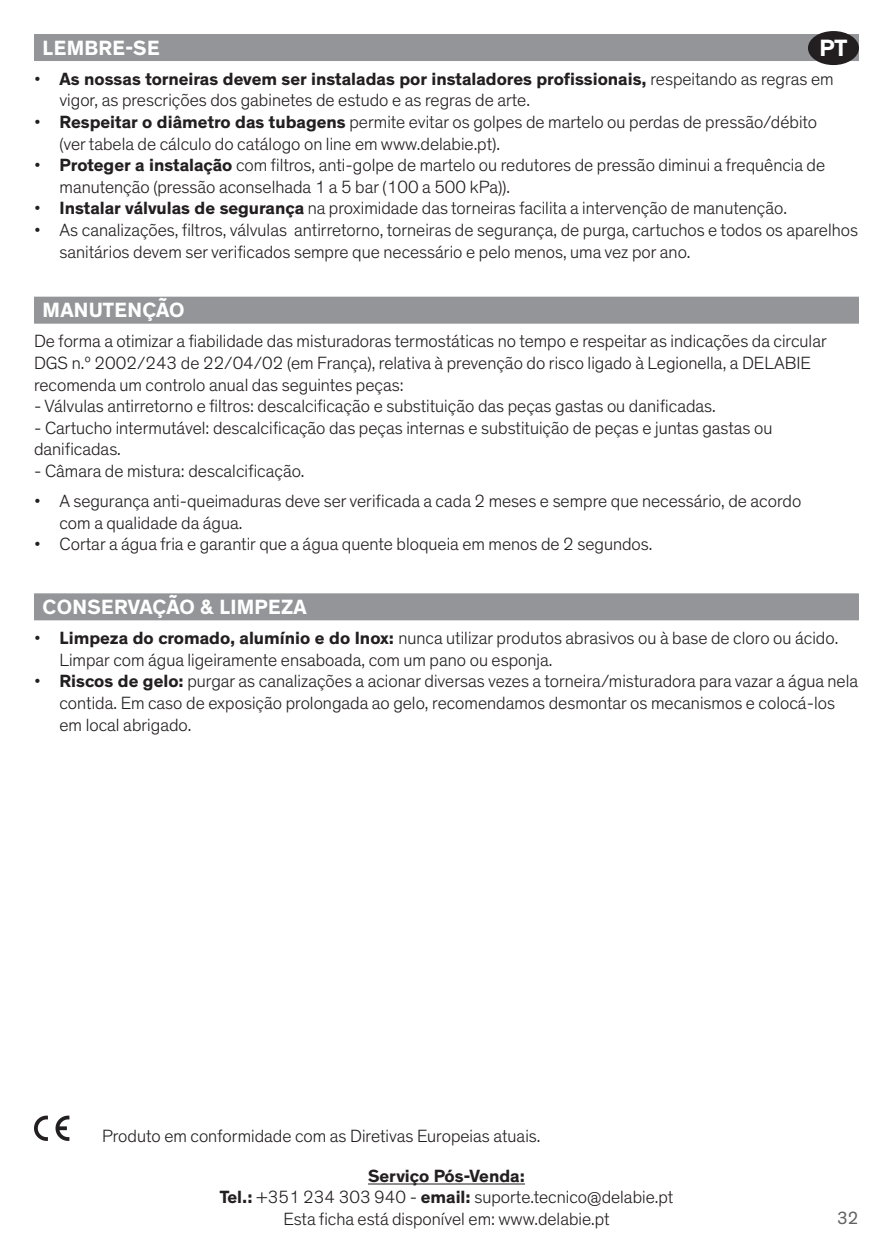
<style>
.page{position:relative;width:893px;height:1259px;background:#fff}
.page>*{position:absolute;margin:0;border:0;box-sizing:border-box;transform-origin:0 0}
.t1{font:700 24px "Theinhardt";color:#fff}
.t2{font:700 21px "Theinhardt";letter-spacing:.015em;color:#fff}
.t3{font:300 18px/21.6px "Theinhardt";color:#231f20}
.t4{font:18px "Theinhardt";color:#636366}
.s1{font-weight:700}
</style>
<div class="page">
<div style="left:34px;top:34px;width:825px;height:27px;background:#939598"></div>
<div style="left:34px;top:593px;width:825px;height:27px;background:#939598"></div>
<hr style="left:368px;top:1183px;width:157px;height:1px;background:#231f20">
<svg style="left:34px;top:1115px;width:35px;height:26px"></svg>
<div style="left:34px;top:297px;width:825px;height:27px;background:#939598"></div>
<div style="left:808px;top:31px;width:51px;height:34px;background:#231f20;border-radius:50%"></div>
<h1 class="t1" style="left:819px;top:34px;width:30px">PT</h1>
<p class="t2" style="left:43px;top:35px;width:119px">LEMBRE-SE</p>
<p class="t3" style="left:60px;top:68px;width:776px;text-indent:-26px">• <span class="s1">As nossas torneiras devem ser instaladas por instaladores profissionais,</span> respeitando as regras em vigor, as prescrições dos gabinetes de estudo e as regras de arte.</p>
<p class="t3" style="left:60px;top:111px;width:759px;text-indent:-26px">• <span class="s1">Respeitar o diâmetro das tubagens</span> permite evitar os golpes de martelo ou perdas de pressão/débito (ver tabela de cálculo do catálogo on line em www.delabie.pt).</p>
<p class="t3" style="left:60px;top:154px;width:767px;text-indent:-26px">• <span class="s1">Proteger a instalação</span> com filtros, anti-golpe de martelo ou redutores de pressão diminui a frequência de manutenção (pressão aconselhada 1 a 5 bar (100 a 500 kPa)).</p>
<p class="t3" style="left:34px;top:198px;width:755px">• <span class="s1">Instalar válvulas de segurança</span> na proximidade das torneiras facilita a intervenção de manutenção.</p>
<p class="t3" style="left:60px;top:219px;width:800px;text-indent:-26px">• As canalizações, filtros, válvulas antirretorno, torneiras de segurança, de purga, cartuchos e todos os aparelhos sanitários devem ser verificados sempre que necessário e pelo menos, uma vez por ano.</p>
<p class="t2" style="left:43px;top:298px;width:143px">MANUTENÇÃO</p>
<p class="t3" style="left:34px;top:330px;width:794px">De forma a otimizar a fiabilidade das misturadoras termostáticas no tempo e respeitar as indicações da circular<br>DGS n.º 2002/243 de 22/04/02 (em França), relativa à prevenção do risco ligado à Legionella, a DELABIE recomenda um controlo anual das seguintes peças:</p>
<p class="t3" style="left:34px;top:395px;width:683px">- Válvulas antirretorno e filtros: descalcificação e substituição das peças gastas ou danificadas.</p>
<p class="t3" style="left:34px;top:417px;width:740px">- Cartucho intermutável: descalcificação das peças internas e substituição de peças e juntas gastas ou danificadas.</p>
<p class="t3" style="left:34px;top:460px;width:272px">- Câmara de mistura: descalcificação.</p>
<p class="t3" style="left:60px;top:490px;width:743px;text-indent:-26px">• A segurança anti-queimaduras deve ser verificada a cada 2 meses e sempre que necessário, de acordo com a qualidade da água.</p>
<p class="t3" style="left:34px;top:533px;width:620px">• Cortar a água fria e garantir que a água quente bloqueia em menos de 2 segundos.</p>
<p class="t2" style="left:43px;top:595px;width:266px">CONSERVAÇÃO &amp; LIMPEZA</p>
<p class="t3" style="left:60px;top:627px;width:780px;text-indent:-26px">• <span class="s1">Limpeza do cromado, alumínio e do Inox:</span> nunca utilizar produtos abrasivos ou à base de cloro ou ácido.<br>Limpar com água ligeiramente ensaboada, com um pano ou esponja.</p>
<p class="t3" style="left:60px;top:670px;width:800px;text-indent:-26px">• <span class="s1">Riscos de gelo:</span> purgar as canalizações a acionar diversas vezes a torneira/misturadora para vazar a água nela contida. Em caso de exposição prolongada ao gelo, recomendamos desmontar os mecanismos e colocá-los em local abrigado.</p>
<p class="t3" style="left:102px;top:1125px;width:440px">Produto em conformidade com as Diretivas Europeias atuais.</p>
<p class="t3" style="left:220px;top:1165px;width:455px;text-align:center"><span class="s1">Serviço Pós-Venda:<br>Tel.:</span> +351 234 303 940 - <span class="s1">email:</span> suporte.tecnico@delabie.pt<br>Esta ficha está disponível em: www.delabie.pt</p>
<p class="t4" style="left:837px;top:1210px;width:23px">32</p>
</div>
